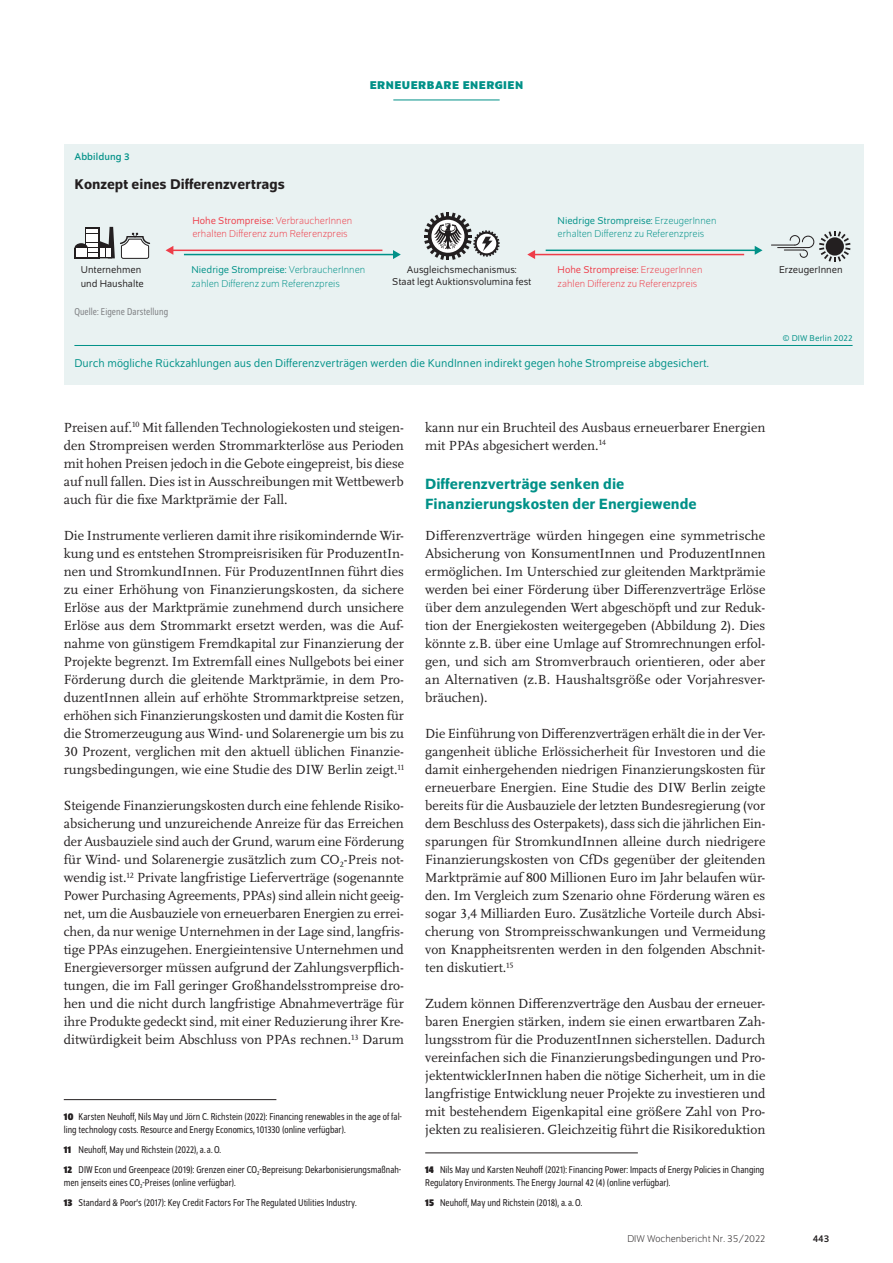
<style>
.page{position:relative;width:893px;height:1263px;background:#fff}
.page>*{position:absolute;margin:0;border:0;box-sizing:border-box;transform-origin:0 0}
.t1{font:500 15.75px/19.5px "Schumpeter";color:#009188}
.t2{font:500 15px "Schumpeter";color:#231f20}
.t3{font:13.8px/18px "Scala Pro";color:#231f20;text-align:justify}
.t4{font:12px "Schumpeter Blond";color:#009188}
.t5{font:700 12px "Schumpeter";color:#009188}
.t6{font:semi-condensed 10.5px/13.5px "Schumpeter Blond";color:#231f20}
.t7{font:10.5px/13.6px "Schumpeter Blond";color:#231f20}
.t8{font:10.5px "Schumpeter Blond";color:#009188}
.t9{font:300 10.5px "Schumpeter";color:#009188}
.t10{font:300 10.5px "Schumpeter";color:#ee3d49}
.t11{font:10.5px "Schumpeter Blond";color:#ee3d49}
.t12{font:300 10.5px "Schumpeter";color:#231f20}
.t13{font:semi-condensed 10.5px "Schumpeter Blond";letter-spacing:.01em;color:#808285}
.t14{font:10.5px "Schumpeter";letter-spacing:.01em;color:#009188}
.t15{font:10.5px "Schumpeter";color:#231f20}
.t16{font:9px "Schumpeter Blond";letter-spacing:.01em;color:#009188}
.s1{font-family:"Schumpeter";font-weight:300}
.s2{font-family:"Schumpeter";font-weight:700}
</style>
<div class="page">
<hr style="left:393px;top:100px;width:107px;height:1px;background:#009188">
<hr style="left:64px;top:1099px;width:212px;height:1px;background:#231f20">
<hr style="left:425px;top:1152px;width:213px;height:1px;background:#231f20">
<div style="left:64px;top:144px;width:799px;height:240px;background:#e9f2f2"></div>
<svg style="left:771px;top:231px;width:79px;height:31px"></svg>
<div style="left:74px;top:248px;width:14px;height:10px;background:#231f20"></div>
<svg style="left:76px;top:227px;width:74px;height:32px"></svg>
<hr style="left:546px;top:250px;width:210px;height:1px;background:#009188">
<svg style="left:755px;top:246px;width:7px;height:9px"></svg>
<hr style="left:534px;top:254px;width:210px;height:1px;background:#ee3d49">
<svg style="left:527px;top:250px;width:8px;height:9px"></svg>
<hr style="left:172px;top:250px;width:210px;height:1px;background:#ee3d49">
<svg style="left:166px;top:246px;width:7px;height:9px"></svg>
<hr style="left:184px;top:254px;width:210px;height:1px;background:#009188">
<svg style="left:393px;top:250px;width:8px;height:9px"></svg>
<svg style="left:424px;top:212px;width:76px;height:48px"></svg>
<hr style="left:74px;top:345px;width:779px;height:1px;background:#009188">
<p class="t5" style="left:370px;top:79px;width:17px">ERNEUERBARE</p>
<p class="t5" style="left:463px;top:79px;width:16px">ENERGIEN</p>
<p class="t14" style="left:74px;top:151px;width:57px">Abbildung 3</p>
<p class="t2" style="left:74px;top:176px;width:212px">Konzept eines Differenzvertrags</p>
<p class="t11" style="left:192px;top:215px;width:161px">Hohe Strompreise: <span class="s1">VerbraucherInnen</span></p>
<p class="t10" style="left:192px;top:229px;width:157px">erhalten Differenz zum Referenzpreis</p>
<p class="t8" style="left:558px;top:215px;width:160px">Niedrige Strompreise: <span class="s1">ErzeugerInnen</span></p>
<p class="t9" style="left:558px;top:229px;width:148px">erhalten Differenz zu Referenzpreis</p>
<p class="t7" style="left:392px;top:264px;width:141px;line-height:12px;text-align:center">Ausgleichsmechanismus:<br>Staat legt Auktionsvolumina fest</p>
<p class="t11" style="left:558px;top:265px;width:146px">Hohe Strompreise: <span class="s1">ErzeugerInnen</span></p>
<p class="t7" style="left:81px;top:263px;width:65px">Unternehmen und Haushalte</p>
<p class="t7" style="left:779px;top:263px;width:65px">ErzeugerInnen</p>
<p class="t8" style="left:192px;top:265px;width:175px">Niedrige Strompreise: <span class="s1">VerbraucherInnen</span></p>
<p class="t9" style="left:192px;top:278px;width:150px">zahlen Differenz zum Referenzpreis</p>
<p class="t10" style="left:558px;top:278px;width:141px">zahlen Differenz zu Referenzpreis</p>
<p class="t13" style="left:74px;top:306px;width:95px">Quelle: Eigene Darstellung</p>
<p class="t4" style="left:74px;top:357px;width:636px">Durch mögliche Rückzahlungen aus den Differenzverträgen werden die KundInnen indirekt gegen hohe Strompreise abgesichert.</p>
<p class="t16" style="left:782px;top:334px;width:72px">© DIW Berlin 2022</p>
<p class="t3" style="left:64px;top:418px;width:342px">Preisen auf.<sup>10</sup> Mit fallenden Technologiekosten und steigen&shy;den Strompreisen werden Strommarkterlöse aus Perioden mit hohen Preisen jedoch in die Gebote eingepreist, bis diese auf null fallen. Dies ist in Ausschreibungen mit Wettbewerb auch für die fixe Marktprämie der Fall.</p>
<p class="t3" style="left:64px;top:526px;width:342px">Die Instrumente verlieren damit ihre risikomindernde Wir&shy;kung und es entstehen Strompreisrisiken für ProduzentIn&shy;nen und StromkundInnen. Für ProduzentInnen führt dies zu einer Erhöhung von Finanzierungskosten, da sichere Erlöse aus der Marktprämie zunehmend durch unsichere Erlöse aus dem Strommarkt ersetzt werden, was die Auf&shy;nahme von günstigem Fremdkapital zur Finanzierung der Projekte begrenzt. Im Extremfall eines Nullgebots bei einer Förderung durch die gleitende Marktprämie, in dem Pro&shy;duzentInnen allein auf erhöhte Strommarktpreise setzen, erhöhen sich Finanzierungskosten und damit die Kosten für die Stromerzeugung aus Wind- und Solarenergie um bis zu 30 Prozent, verglichen mit den aktuell üblichen Finanzie&shy;rungsbedingungen, wie eine Studie des DIW Berlin zeigt.<sup>11</sup></p>
<p class="t3" style="left:64px;top:796px;width:342px">Steigende Finanzierungskosten durch eine fehlende Risiko&shy;absicherung und unzureichende Anreize für das Erreichen der Ausbauziele sind auch der Grund, warum eine Förderung für Wind- und Solarenergie zusätzlich zum CO<sub>2</sub>-Preis not&shy;wendig ist.<sup>12</sup> Private langfristige Lieferverträge (sogenannte Power Purchasing Agreements, PPAs) sind allein nicht geeig&shy;net, um die Ausbauziele von erneuerbaren Energien zu errei&shy;chen, da nur wenige Unternehmen in der Lage sind, langfris&shy;tige PPAs einzugehen. Energieintensive Unternehmen und Energieversorger müssen aufgrund der Zahlungsverpflich&shy;tungen, die im Fall geringer Großhandelsstrompreise dro&shy;hen und die nicht durch langfristige Abnahmeverträge für ihre Produkte gedeckt sind, mit einer Reduzierung ihrer Kre&shy;ditwürdigkeit beim Abschluss von PPAs rechnen.<sup>13</sup> Darum</p>
<p class="t6" style="left:64px;top:1110px;width:340px"><span class="s2">10</span> Karsten Neuhoff, Nils May und Jörn C. Richstein (2022): Financing renewables in the age of fal&shy;ling technology costs. Resource and Energy Economics, 101330 (online verfügbar).</p>
<p class="t6" style="left:64px;top:1140px;width:339px;line-height:20px"><span class="s2">11</span> Neuhoff, May und Richstein (2022), a.a.O.<br><span class="s2">12</span> DIW Econ und Greenpeace (2019): Grenzen einer CO<sub>2</sub>-Bepreisung: Dekarbonisierungsmaßnah-</p>
<p class="t6" style="left:64px;top:1173px;width:294px;line-height:20px">men jenseits eines CO<sub>2</sub>-Preises (online verfügbar).<br><span class="s2">13</span> Standard &amp; Poor’s (2017): Key Credit Factors For The Regulated Utilities Industry.</p>
<p class="t3" style="left:425px;top:418px;width:342px">kann nur ein Bruchteil des Ausbaus erneuerbarer Energien mit PPAs abgesichert werden.<sup>14</sup></p>
<p class="t1" style="left:425px;top:474px;width:273px">Differenzverträge senken die<br>Finanzierungskosten der Energiewende</p>
<p class="t3" style="left:425px;top:526px;width:342px">Differenzverträge würden hingegen eine symmetrische Absicherung von KonsumentInnen und ProduzentInnen ermöglichen. Im Unterschied zur gleitenden Marktprämie werden bei einer Förderung über Differenzverträge Erlöse über dem anzulegenden Wert abgeschöpft und zur Reduk&shy;tion der Energiekosten weitergegeben (Abbildung 2). Dies könnte z.B. über eine Umlage auf Stromrechnungen erfol&shy;gen, und sich am Stromverbrauch orientieren, oder aber an Alternativen (z.B. Haushaltsgröße oder Vorjahresver&shy;bräuchen).</p>
<p class="t3" style="left:425px;top:724px;width:342px">Die Einführung von Differenzverträgen erhält die in der Ver&shy;gangenheit übliche Erlössicherheit für Investoren und die damit einhergehenden niedrigen Finanzierungskosten für erneuerbare Energien. Eine Studie des DIW Berlin zeigte bereits für die Ausbauziele der letzten Bundesregierung (vor dem Beschluss des Osterpakets), dass sich die jährlichen Ein&shy;sparungen für StromkundInnen alleine durch niedrigere Finanzierungskosten von CfDs gegenüber der gleitenden Marktprämie auf 800 Millionen Euro im Jahr belaufen wür&shy;den. Im Vergleich zum Szenario ohne Förderung wären es sogar 3,4 Milliarden Euro. Zusätzliche Vorteile durch Absi&shy;cherung von Strompreisschwankungen und Vermeidung von Knappheitsrenten werden in den folgenden Abschnit&shy;ten diskutiert.<sup>15</sup></p>
<p class="t3" style="left:425px;top:994px;width:342px">Zudem können Differenzverträge den Ausbau der erneuer&shy;baren Energien stärken, indem sie einen erwartbaren Zah&shy;lungsstrom für die ProduzentInnen sicherstellen. Dadurch vereinfachen sich die Finanzierungsbedingungen und Pro&shy;jektentwicklerInnen haben die nötige Sicherheit, um in die langfristige Entwicklung neuer Projekte zu investieren und mit bestehendem Eigenkapital eine größere Zahl von Pro&shy;jekten zu realisieren. Gleichzeitig führt die Risikoreduktion</p>
<p class="t6" style="left:425px;top:1163px;width:341px"><span class="s2">14</span> Nils May und Karsten Neuhoff (2021): Financing Power: Impacts of Energy Policies in Changing<br>Regulatory Environments. The Energy Journal 42 (4) (online verfügbar).</p>
<p class="t6" style="left:425px;top:1196px;width:159px"><span class="s2">15</span> Neuhoff, May und Richstein (2018), a.a.O.</p>
<p class="t12" style="left:627px;top:1234px;width:140px">DIW Wochenbericht Nr. 35/2022</p>
<p class="t15" style="left:813px;top:1233px;width:18px">443</p>
</div>
